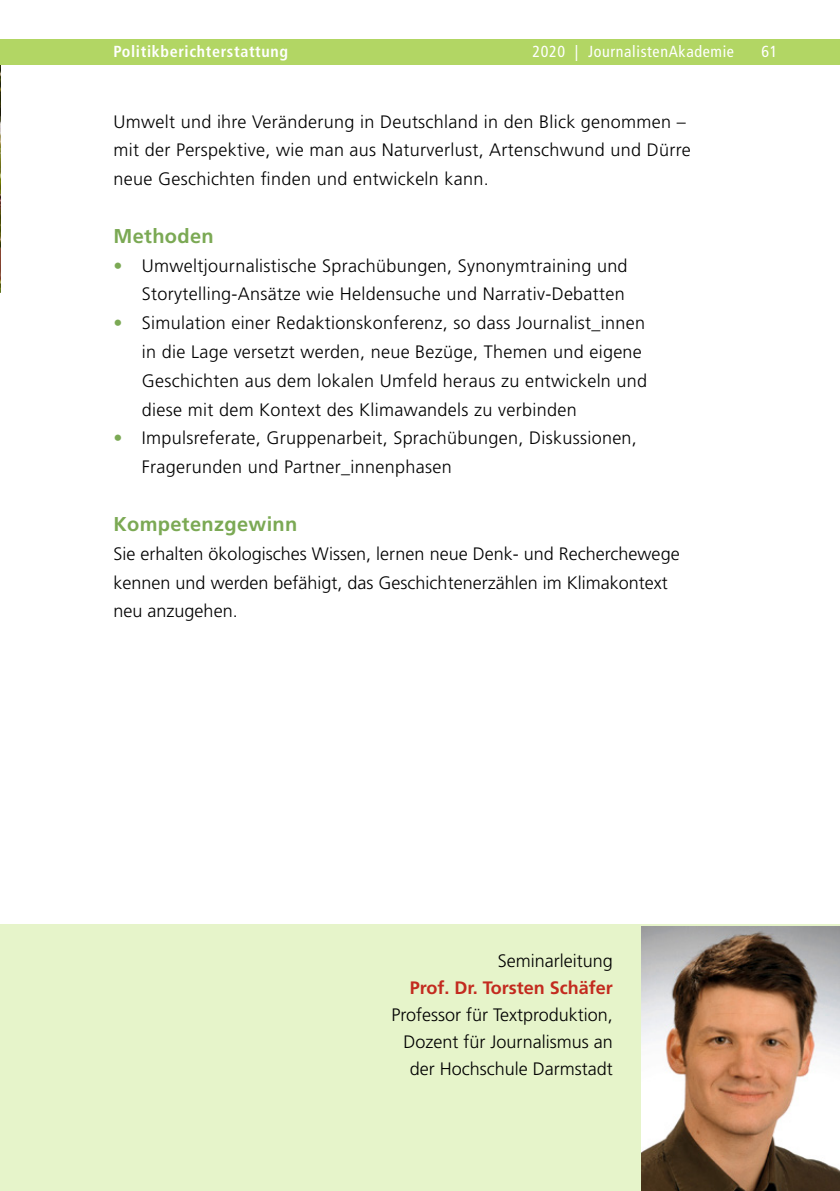
<style>
.page{position:relative;width:840px;height:1191px;background:#fff}
.page>*{position:absolute;margin:0;border:0;box-sizing:border-box;transform-origin:0 0}
.t1{font:700 20px "Frutiger CE";letter-spacing:.015em;color:#7ba954}
.t2{font:300 18px/28.8px "Frutiger";letter-spacing:.015em;color:#000}
.t3{font:700 18px "Frutiger";color:#c32b1f}
.t4{font:condensed 16px "Frutiger";letter-spacing:.04em;color:#fff}
.t5{font:700 condensed 16px "Frutiger";letter-spacing:.04em;color:#fff}
.s1{color:#7ba954}
</style>
<div class="page">
<div style="left:0;top:40px;width:839px;height:25px;background:#b2d664"></div>
<img style="left:0;top:65px;width:1px;height:227px">
<div style="left:0;top:924px;width:839px;height:267px;background:#e6f4ca"></div>
<img style="left:641px;top:926px;width:198px;height:265px">
<p class="t5" style="left:113px;top:42px;width:176px">Politikberichterstattung</p>
<p class="t4" style="left:532px;top:42px;width:203px">2020 | JournalistenAkademie</p>
<p class="t4" style="left:761px;top:42px;width:17px">61</p>
<p class="t2" style="left:113px;top:107px;width:578px">Umwelt und ihre Veränderung in Deutschland in den Blick genommen – mit der Perspektive, wie man aus Naturverlust, Artenschwund und Dürre neue Geschichten finden und entwickeln kann.</p>
<p class="t1" style="left:113px;top:224px;width:102px">Methoden</p>
<p class="t2" style="left:113px;top:251px;width:515px;text-align:right"><span class="s1">•</span> Umweltjournalistische Sprachübungen, Synonymtraining und<br>Storytelling-Ansätze wie Heldensuche und Narrativ-Debatten</p>
<p class="t2" style="left:142px;top:308px;width:506px;text-indent:-28px"><span class="s1">•</span> Simulation einer Redaktionskonferenz, so dass Journalist_innen in die Lage versetzt werden, neue Bezüge, Themen und eigene Geschichten aus dem lokalen Umfeld heraus zu entwickeln und diese mit dem Kontext des Klimawandels zu verbinden</p>
<p class="t2" style="left:142px;top:424px;width:496px;text-indent:-28px"><span class="s1">•</span> Impulsreferate, Gruppenarbeit, Sprachübungen, Diskussionen,<br>Fragerunden und Partner_innenphasen</p>
<p class="t1" style="left:113px;top:512px;width:185px">Kompetenzgewinn</p>
<p class="t2" style="left:113px;top:539px;width:567px">Sie erhalten ökologisches Wissen, lernen neue Denk- und Recherchewege kennen und werden befähigt, das Geschichtenerzählen im Klimakontext neu anzugehen.</p>
<p class="t2" style="left:497px;top:946px;width:117px">Seminarleitung</p>
<p class="t3" style="left:409px;top:977px;width:205px">Prof. Dr. Torsten Schäfer</p>
<p class="t2" style="left:391px;top:1001px;width:223px;line-height:27px;text-align:right">Professor für Textproduktion,<br>Dozent für Journalismus an der Hochschule Darmstadt</p>
</div>
